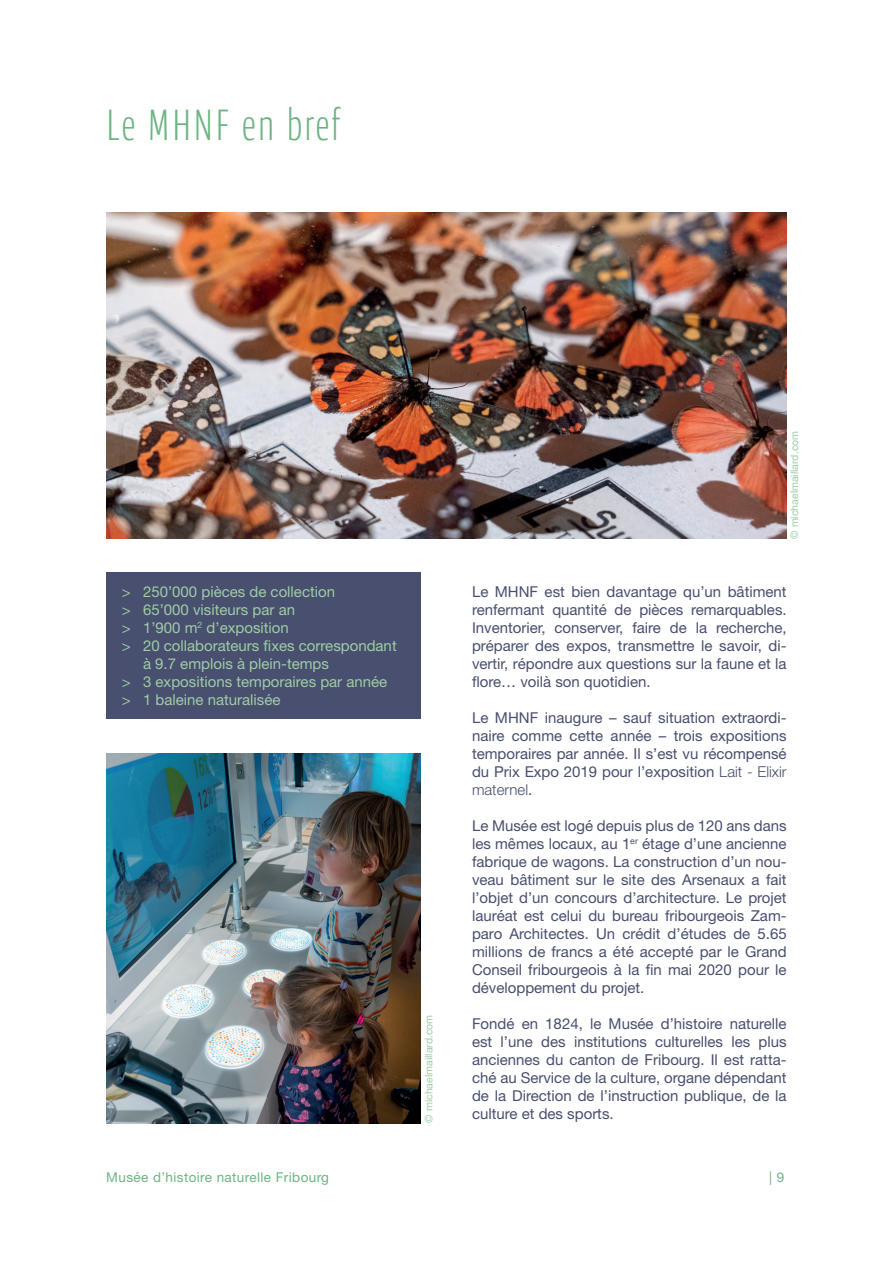
<style>
.page{position:relative;width:893px;height:1263px;background:#fff}
.page>*{position:absolute;margin:0;border:0;box-sizing:border-box;transform-origin:0 0}
.t1{font:300 45px "Ardoise Std Compact";letter-spacing:.05em;color:#6eb483}
.t2{font:15px/18px "Helvetica Neue";color:#484f6f;text-align:justify}
.t3{font:15px "Helvetica Neue";color:#9fcda6}
.t4{font:13.5px "Helvetica Neue";letter-spacing:.03em;color:#6eb483}
.t5{font:10.5px "Helvetica Neue";color:#9fcda6}
.s1{font-weight:300}
</style>
<div class="page">
<div style="left:106px;top:573px;width:315px;height:146px;background:#484f6f"></div>
<img style="left:106px;top:753px;width:315px;height:370px">
<img style="left:106px;top:213px;width:681px;height:326px">
<h1 class="t1" style="left:106px;top:99px;width:235px">Le MHNF en bref</h1>
<p class="t3" style="left:122px;top:583px;width:215px">&gt; 250’000 pièces de collection</p>
<p class="t3" style="left:122px;top:601px;width:175px">&gt; 65’000 visiteurs par an</p>
<p class="t3" style="left:122px;top:619px;width:169px">&gt; 1’900 m<sup>2</sup> d’exposition</p>
<p class="t3" style="left:122px;top:637px;width:276px">&gt; 20 collaborateurs fixes correspondant</p>
<p class="t3" style="left:143px;top:655px;width:187px">à 9.7 emplois à plein-temps</p>
<p class="t3" style="left:122px;top:673px;width:267px">&gt; 3 expositions temporaires par année</p>
<p class="t3" style="left:122px;top:691px;width:160px">&gt; 1 baleine naturalisée</p>
<p class="t5" style="left:422px;top:1123px;width:109px;rotate:-90deg">© michaelmaillard.com</p>
<p class="t5" style="left:788px;top:539px;width:109px;rotate:-90deg">© michaelmaillard.com</p>
<p class="t2" style="left:472px;top:582px;width:316px">Le MHNF est bien davantage qu’un bâtiment renfermant quantité de pièces remarquables.<br>Inventorier, conserver, faire de la recherche, préparer des expos, transmettre le savoir, di&shy;vertir, répondre aux questions sur la faune et la flore… voilà son quotidien.</p>
<p class="t2" style="left:472px;top:708px;width:316px">Le MHNF inaugure – sauf situation extraordi&shy;naire comme cette année – trois expositions temporaires par année. Il s’est vu récompensé du Prix Expo 2019 pour l’exposition <span class="s1">Lait - Elixir maternel</span>.</p>
<p class="t2" style="left:472px;top:816px;width:316px">Le Musée est logé depuis plus de 120 ans dans les mêmes locaux, au 1<sup>er</sup> étage d’une ancienne fabrique de wagons. La construction d’un nou&shy;veau bâtiment sur le site des Arsenaux a fait l’objet d’un concours d’architecture. Le projet lauréat est celui du bureau fribourgeois Zam&shy;paro Architectes. Un crédit d’études de 5.65 millions de francs a été accepté par le Grand Conseil fribourgeois à la fin mai 2020 pour le développement du projet.</p>
<p class="t2" style="left:472px;top:1014px;width:316px">Fondé en 1824, le Musée d’histoire naturelle est l’une des institutions culturelles les plus anciennes du canton de Fribourg. Il est ratta&shy;ché au Service de la culture, organe dépendant de la Direction de l’instruction publique, de la culture et des sports.</p>
<p class="t4" style="left:106px;top:1169px;width:224px">Musée d’histoire naturelle Fribourg</p>
<p class="t4" style="left:769px;top:1169px;width:17px">| 9</p>
</div>
